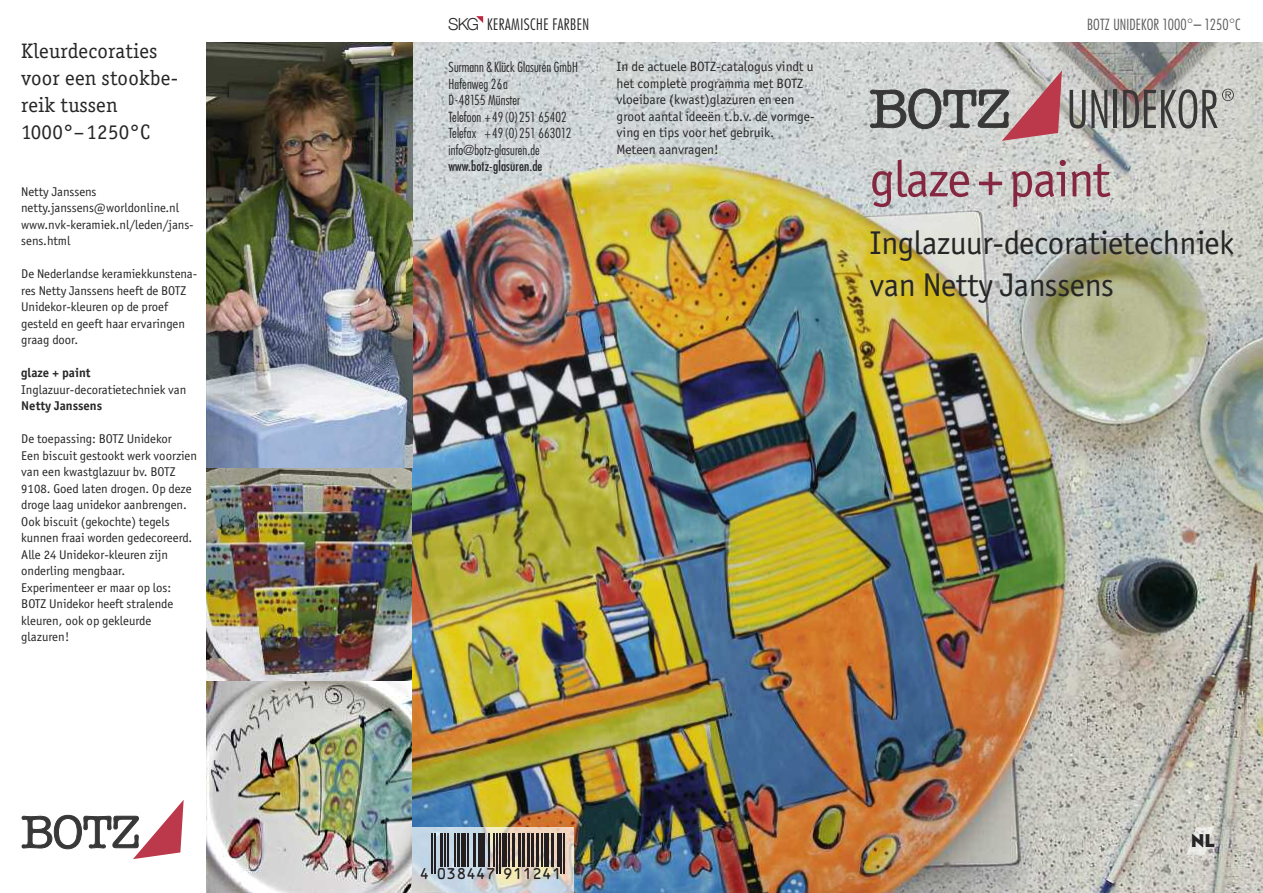
<style>
.page{position:relative;width:1263px;height:893px;background:#fff}
.page>*{position:absolute;margin:0;border:0;box-sizing:border-box;transform-origin:0 0}
.t1{font:51px "Officina Sans";letter-spacing:-.025em;color:#852741}
.t2{font:33px/42px "Officina Sans";letter-spacing:-.01em;color:#272627}
.t3{font:21px/27px "Officina Serif";letter-spacing:.01em;color:#272627}
.t4{font:900 18.75px "Hypatia Sans Pro";color:#272627}
.t5{font:300 condensed 15.45px "Futura";letter-spacing:.03em;color:#272627}
.t6{font:300 condensed 15px "Futura";letter-spacing:.01em;color:#5d5c5d}
.t7{font:15px "OCR B Music";letter-spacing:-.115em;color:#231f20}
.t8{font:13.5px/16.5px "Officina Sans";color:#272627}
.t9{font:300 condensed 13.5px/16.5px "Futura";letter-spacing:.01em;color:#272627}
.t10{font:condensed 13.5px "Futura";letter-spacing:.01em;color:#272627}
.t11{font:12.75px/16.5px "Officina Sans";color:#272627}
.t12{font:700 12.75px "Officina Sans";color:#272627}
.s1{font-family:"Helvetica Neue";font-stretch:normal;font-size:16.5px}
</style>
<div class="page">
<img style="left:206px;top:43px;width:1057px;height:850px">
<img style="left:206px;top:468px;width:206px;height:212px">
<svg style="left:1069px;top:90px;width:16px;height:39px"></svg>
<svg style="left:1091px;top:90px;width:16px;height:38px"></svg>
<hr style="left:1113px;top:90px;width:4px;height:38px;background:#393838">
<svg style="left:1123px;top:89px;width:111px;height:40px;background:#969491"></svg>
<svg style="left:870px;top:70px;width:192px;height:71px;background:#b2a3a4"></svg>
<svg style="left:476px;top:16px;width:7px;height:7px"></svg>
<img style="left:206px;top:43px;width:206px;height:425px">
<svg style="left:21px;top:800px;width:163px;height:59px"></svg>
<img style="left:1186px;top:827px;width:28px;height:28px">
<img style="left:412px;top:827px;width:161px;height:66px">
<hr style="left:431px;top:833px;width:2px;height:40px;background:#231f20">
<hr style="left:434px;top:833px;width:2px;height:40px;background:#231f20">
<hr style="left:440px;top:833px;width:3px;height:33px;background:#231f20">
<hr style="left:444px;top:833px;width:1px;height:33px;background:#231f20">
<hr style="left:447px;top:833px;width:1px;height:33px;background:#231f20">
<hr style="left:454px;top:833px;width:2px;height:33px;background:#231f20">
<hr style="left:457px;top:833px;width:3px;height:33px;background:#231f20">
<hr style="left:461px;top:833px;width:4px;height:33px;background:#231f20">
<hr style="left:467px;top:833px;width:1px;height:33px;background:#231f20">
<hr style="left:473px;top:833px;width:2px;height:33px;background:#231f20">
<hr style="left:478px;top:833px;width:4px;height:33px;background:#231f20">
<hr style="left:483px;top:833px;width:2px;height:33px;background:#231f20">
<hr style="left:488px;top:833px;width:1px;height:33px;background:#231f20">
<hr style="left:494px;top:833px;width:1px;height:33px;background:#231f20">
<hr style="left:496px;top:833px;width:2px;height:40px;background:#231f20">
<hr style="left:499px;top:833px;width:2px;height:40px;background:#231f20">
<hr style="left:502px;top:833px;width:4px;height:33px;background:#231f20">
<hr style="left:508px;top:833px;width:1px;height:33px;background:#231f20">
<hr style="left:512px;top:833px;width:3px;height:33px;background:#231f20">
<hr style="left:518px;top:833px;width:3px;height:33px;background:#231f20">
<hr style="left:522px;top:833px;width:3px;height:33px;background:#231f20">
<hr style="left:527px;top:833px;width:3px;height:33px;background:#231f20">
<hr style="left:531px;top:833px;width:3px;height:33px;background:#231f20">
<hr style="left:536px;top:833px;width:3px;height:33px;background:#231f20">
<hr style="left:541px;top:833px;width:2px;height:33px;background:#231f20">
<hr style="left:544px;top:833px;width:4px;height:33px;background:#231f20">
<hr style="left:551px;top:833px;width:3px;height:33px;background:#231f20">
<hr style="left:557px;top:833px;width:3px;height:33px;background:#231f20">
<hr style="left:561px;top:833px;width:1px;height:40px;background:#231f20">
<hr style="left:564px;top:833px;width:1px;height:40px;background:#231f20">
<h3 class="t3" style="left:21px;top:37px;width:158px">Kleurdecoraties voor een stookbe&shy;reik tussen<br>1000°–1250°C</h3>
<p class="t11" style="left:21px;top:184px;width:174px">Netty Janssens netty.janssens@worldonline.nl www.nvk-keramiek.nl/leden/jans&shy;sens.html</p>
<p class="t11" style="left:21px;top:267px;width:178px">De Nederlandse keramiekkunstena&shy;res Netty Janssens heeft de BOTZ<br>Unidekor-kleuren op de proef gesteld en geeft haar ervaringen graag door.</p>
<p class="t12" style="left:21px;top:368px;width:71px">glaze + paint</p>
<p class="t11" style="left:21px;top:382px;width:167px">Inglazuur-decoratietechniek van</p>
<p class="t12" style="left:21px;top:401px;width:82px">Netty Janssens</p>
<p class="t11" style="left:21px;top:432px;width:177px">De toepassing: BOTZ Unidekor<br>Een biscuit gestookt werk voorzien van een kwastglazuur bv. BOTZ<br>9108. Goed laten drogen. Op deze droge laag unidekor aanbrengen.<br>Ook biscuit (gekochte) tegels kunnen fraai worden gedecoreerd.<br>Alle 24 Unidekor-kleuren zijn onderling mengbaar.<br>Experimenteer er maar op los:<br>BOTZ Unidekor heeft stralende kleuren, ook op gekleurde glazuren!</p>
<p class="t5" style="left:448px;top:18px;width:142px"><span class="s1">SKG</span> KERAMISCHE FARBEN</p>
<p class="t6" style="left:1087px;top:18px;width:155px">BOTZ UNIDEKOR 1000°– 1250°C</p>
<p class="t9" style="left:449px;top:60px;width:131px">Surmann&amp;Klück Glasuren GmbH<br>Hafenweg 26a<br>D-48155 Münster<br>Telefoon +49(0)251 65402<br>Telefax +49(0)251 663012 info@botz-glasuren.de</p>
<p class="t10" style="left:449px;top:160px;width:95px">www.botz-glasuren.de</p>
<p class="t8" style="left:617px;top:60px;width:200px">In de actuele BOTZ-catalogus vindt u het complete programma met BOTZ vloeibare (kwast)glazuren en een groot aantal ideeën t.b.v. de vormge&shy;ving en tips voor het gebruik.<br>Meteen aanvragen!</p>
<h1 class="t1" style="left:870px;top:160px;width:242px">glaze +paint</h1>
<h2 class="t2" style="left:870px;top:224px;width:366px">Inglazuur-decoratietechniek van Netty Janssens</h2>
<p class="t7" style="left:419px;top:865px;width:145px">4 038447 911241</p>
<h3 class="t4" style="left:1191px;top:833px;width:26px">NL</h3>
</div>
